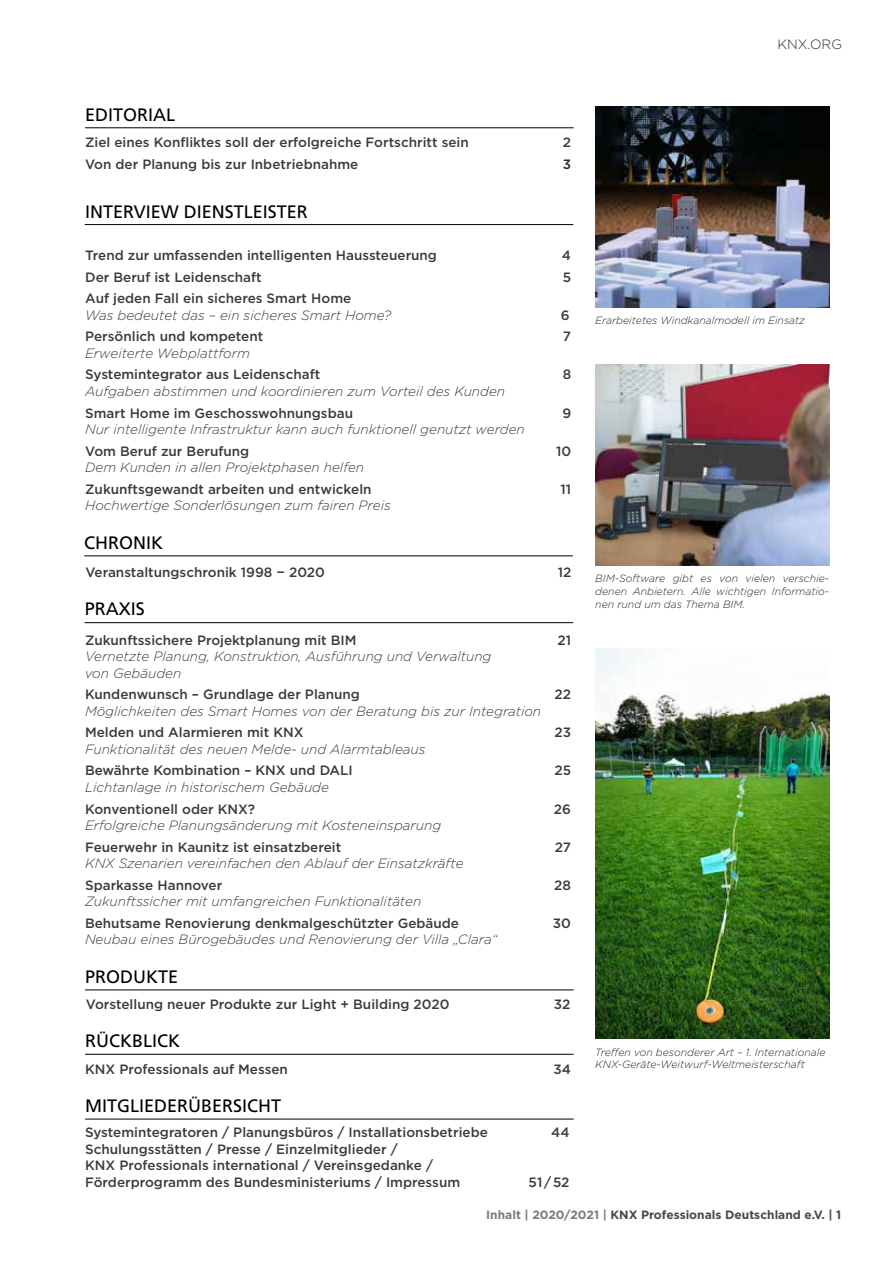
<style>
.page{position:relative;width:893px;height:1263px;background:#fff}
.page>*{position:absolute;margin:0;border:0;box-sizing:border-box;transform-origin:0 0}
.t1{font:18px "Frutiger";color:#000}
.t2{font:500 13.5px/16.5px "Gotham";color:#3b3b3a}
.t3{font:italic 300 13.5px/16.5px "Gotham";color:#3b3b3a}
.t4{font:300 13.5px "Gotham";color:#282827}
.t5{font:500 13.5px "Gotham";color:#282827}
.t6{font:700 12px "Gotham";color:#494948}
.t7{font:italic 300 10.5px/12.8px "Gotham";color:#282827;text-align:justify}
.s1{color:#7b7b7a}
</style>
<div class="page">
<hr style="left:85px;top:127px;width:489px;height:1px;background:#000">
<hr style="left:85px;top:224px;width:488px;height:1px;background:#000">
<hr style="left:85px;top:989px;width:489px;height:1px;background:#000">
<hr style="left:85px;top:1119px;width:489px;height:1px;background:#000">
<hr style="left:84px;top:555px;width:489px;height:1px;background:#000">
<hr style="left:85px;top:622px;width:488px;height:1px;background:#000">
<hr style="left:85px;top:1054px;width:489px;height:1px;background:#000">
<img style="left:595px;top:107px;width:234px;height:200px">
<img style="left:595px;top:365px;width:234px;height:200px">
<img style="left:595px;top:649px;width:234px;height:389px">
<h1 class="t1" style="left:85px;top:104px;width:92px">EDITORIAL</h1>
<p class="t2" style="left:85px;top:134px;width:385px">Ziel eines Konfliktes soll der erfolgreiche Fortschritt sein</p>
<p class="t2" style="left:563px;top:134px;width:10px">2</p>
<p class="t2" style="left:85px;top:155px;width:275px">Von der Planung bis zur Inbetriebnahme</p>
<p class="t5" style="left:563px;top:155px;width:10px">3</p>
<h1 class="t1" style="left:85px;top:201px;width:224px">INTERVIEW DIENSTLEISTER</h1>
<p class="t2" style="left:85px;top:247px;width:353px">Trend zur umfassenden intelligenten Haussteuerung</p>
<p class="t2" style="left:562px;top:247px;width:11px">4</p>
<p class="t2" style="left:85px;top:268px;width:178px">Der Beruf ist Leidenschaft</p>
<p class="t2" style="left:563px;top:268px;width:10px">5</p>
<p class="t2" style="left:85px;top:290px;width:268px">Auf jeden Fall ein sicheres Smart Home</p>
<p class="t3" style="left:85px;top:306px;width:308px">Was bedeutet das – ein sicheres Smart Home?</p>
<p class="t2" style="left:561px;top:306px;width:10px">6</p>
<p class="t2" style="left:85px;top:328px;width:180px">Persönlich und kompetent</p>
<p class="t2" style="left:563px;top:328px;width:10px">7</p>
<p class="t3" style="left:85px;top:344px;width:166px">Erweiterte Webplattform</p>
<p class="t2" style="left:85px;top:366px;width:237px">Systemintegrator aus Leidenschaft</p>
<p class="t2" style="left:563px;top:366px;width:10px">8</p>
<p class="t3" style="left:85px;top:383px;width:421px">Aufgaben abstimmen und koordinieren zum Vorteil des Kunden</p>
<p class="t2" style="left:85px;top:404px;width:269px">Smart Home im Geschosswohnungsbau</p>
<p class="t2" style="left:562px;top:404px;width:10px">9</p>
<p class="t3" style="left:85px;top:421px;width:441px">Nur intelligente Infrastruktur kann auch funktionell genutzt werden</p>
<p class="t2" style="left:85px;top:442px;width:166px">Vom Beruf zur Berufung</p>
<p class="t2" style="left:556px;top:442px;width:17px">10</p>
<p class="t3" style="left:85px;top:459px;width:281px">Dem Kunden in allen Projektphasen helfen</p>
<p class="t2" style="left:85px;top:481px;width:288px">Zukunftsgewandt arbeiten und entwickeln</p>
<p class="t2" style="left:560px;top:481px;width:12px">11</p>
<p class="t3" style="left:85px;top:497px;width:307px">Hochwertige Sonderlösungen zum fairen Preis</p>
<h1 class="t1" style="left:84px;top:532px;width:81px">CHRONIK</h1>
<p class="t2" style="left:85px;top:564px;width:241px">Veranstaltungschronik 1998 − 2020</p>
<p class="t2" style="left:558px;top:564px;width:15px">12</p>
<h1 class="t1" style="left:85px;top:599px;width:62px">PRAXIS</h1>
<p class="t2" style="left:85px;top:631px;width:273px">Zukunftssichere Projektplanung mit BIM</p>
<p class="t2" style="left:557px;top:631px;width:15px">21</p>
<p class="t3" style="left:85px;top:648px;width:408px">Vernetzte Planung, Konstruktion, Ausführung und Verwaltung von Gebäuden</p>
<p class="t2" style="left:85px;top:686px;width:276px">Kundenwunsch – Grundlage der Planung</p>
<p class="t2" style="left:554px;top:686px;width:18px">22</p>
<p class="t3" style="left:85px;top:702px;width:458px">Möglichkeiten des Smart Homes von der Beratung bis zur Integration</p>
<p class="t2" style="left:85px;top:724px;width:220px">Melden und Alarmieren mit KNX</p>
<p class="t2" style="left:554px;top:724px;width:18px">23</p>
<p class="t3" style="left:85px;top:740px;width:342px">Funktionalität des neuen Melde- und Alarmtableaus</p>
<p class="t2" style="left:85px;top:762px;width:269px">Bewährte Kombination – KNX und DALI</p>
<p class="t2" style="left:554px;top:762px;width:18px">25</p>
<p class="t3" style="left:85px;top:778px;width:245px">Lichtanlage in historischem Gebäude</p>
<p class="t2" style="left:85px;top:800px;width:172px">Konventionell oder KNX?</p>
<p class="t2" style="left:554px;top:800px;width:19px">26</p>
<p class="t3" style="left:85px;top:817px;width:358px">Erfolgreiche Planungsänderung mit Kosteneinsparung</p>
<p class="t2" style="left:85px;top:838px;width:258px">Feuerwehr in Kaunitz ist einsatzbereit</p>
<p class="t2" style="left:555px;top:838px;width:18px">27</p>
<p class="t3" style="left:85px;top:855px;width:380px">KNX Szenarien vereinfachen den Ablauf der Einsatzkräfte</p>
<p class="t2" style="left:85px;top:876px;width:139px">Sparkasse Hannover</p>
<p class="t2" style="left:554px;top:876px;width:18px">28</p>
<p class="t3" style="left:85px;top:893px;width:338px">Zukunftssicher mit umfangreichen Funktionalitäten</p>
<p class="t2" style="left:85px;top:915px;width:376px">Behutsame Renovierung denkmalgeschützter Gebäude</p>
<p class="t2" style="left:553px;top:915px;width:20px">30</p>
<p class="t3" style="left:85px;top:931px;width:414px">Neubau eines Bürogebäudes und Renovierung der Villa „Clara“</p>
<h1 class="t1" style="left:85px;top:966px;width:95px">PRODUKTE</h1>
<p class="t2" style="left:86px;top:995px;width:365px">Vorstellung neuer Produkte zur Light + Building 2020</p>
<p class="t2" style="left:554px;top:995px;width:18px">32</p>
<h1 class="t1" style="left:85px;top:1030px;width:97px">RÜCKBLICK</h1>
<p class="t2" style="left:85px;top:1060px;width:204px">KNX Professionals auf Messen</p>
<p class="t2" style="left:553px;top:1060px;width:19px">34</p>
<h1 class="t1" style="left:85px;top:1095px;width:198px">MITGLIEDERÜBERSICHT</h1>
<p class="t2" style="left:85px;top:1124px;width:404px">Systemintegratoren / Planungsbüros / Installationsbetriebe</p>
<p class="t2" style="left:551px;top:1124px;width:20px">44</p>
<p class="t2" style="left:85px;top:1141px;width:377px">Schulungsstätten / Presse / Einzelmitglieder /<br>KNX Professionals international / Vereinsgedanke /<br>Förderprogramm des Bundesministeriums / Impressum</p>
<p class="t2" style="left:529px;top:1174px;width:42px">51 / 52</p>
<p class="t4" style="left:777px;top:36px;width:66px">KNX.ORG</p>
<p class="t7" style="left:595px;top:314px;width:211px">Erarbeitetes Windkanalmodell im Einsatz</p>
<p class="t7" style="left:595px;top:572px;width:235px">BIM-Software gibt es von vielen verschie&shy;denen Anbietern. Alle wichtigen Informatio&shy;nen rund um das Thema BIM.</p>
<p class="t7" style="left:595px;top:1045px;width:232px">Treffen von besonderer Art – 1. Internationale<br>KNX-Geräte-Weitwurf-Weltmeisterschaft</p>
<p class="t6" style="left:486px;top:1208px;width:356px"><span class="s1">Inhalt | 2020/2021 |</span> KNX Professionals Deutschland e.V. | 1</p>
</div>
